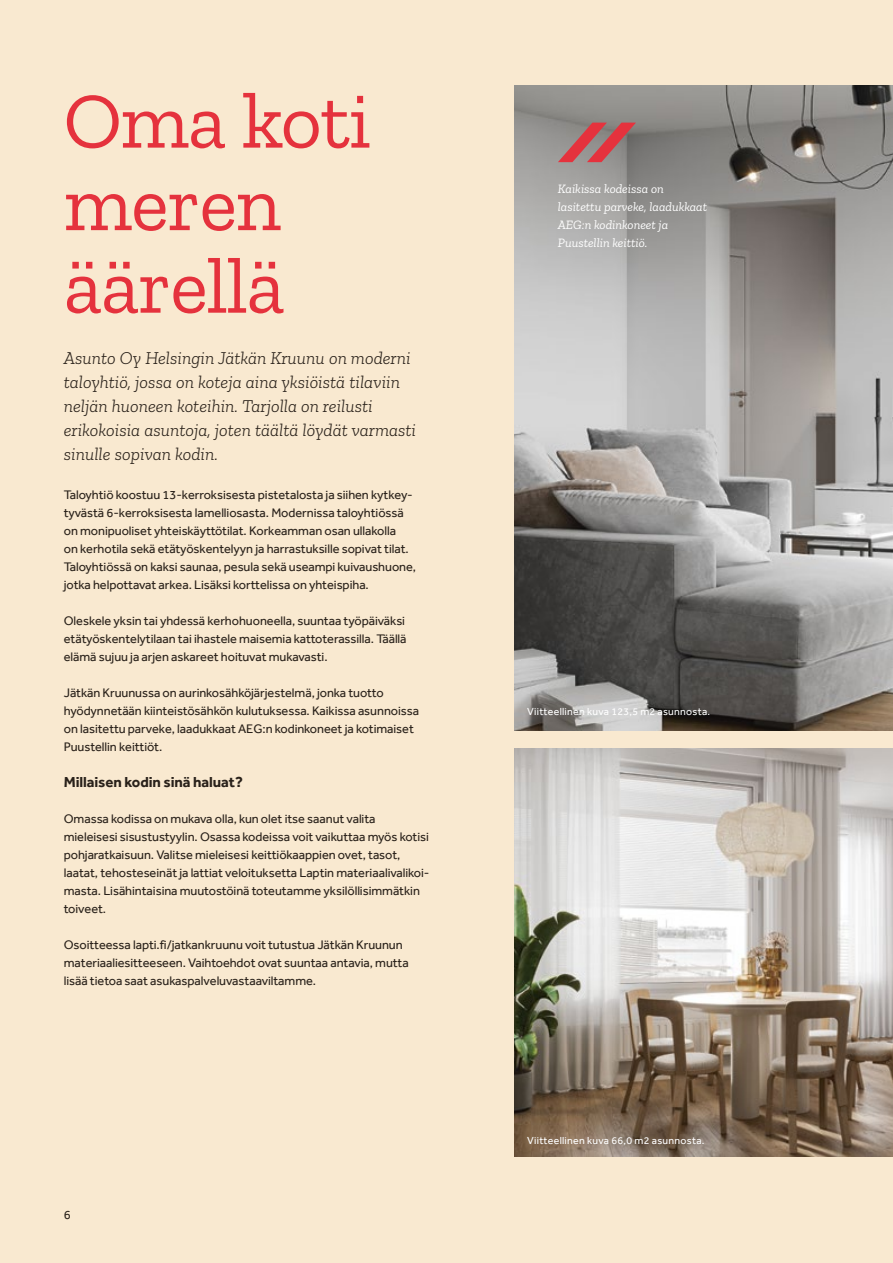
<style>
.page{position:relative;width:893px;height:1263px;background:#f9e9d0}
.page>*{position:absolute;margin:0;border:0;box-sizing:border-box;transform-origin:0 0}
.t1{font:79.5px/82.5px "Zilla Slab";letter-spacing:-.015em;color:#e5323d}
.t2{font:italic 300 18px/24px "Zilla Slab";color:#29211a}
.t3{font:700 15px "Effra";letter-spacing:-.005em;color:#29211a}
.t4{font:12.75px/18px "Effra";letter-spacing:-.005em;color:#29211a}
.t5{font:italic 12.75px/18px "Zilla Slab";color:#fff}
.t6{font:10.5px "Effra";letter-spacing:.025em;color:#fff}
</style>
<div class="page">
<img style="left:514px;top:748px;width:379px;height:409px">
<img style="left:514px;top:85px;width:379px;height:645px">
<svg style="left:558px;top:123px;width:78px;height:39px"></svg>
<h1 class="t1" style="left:64px;top:80px;width:309px">Oma koti meren äärellä</h1>
<h2 class="t2" style="left:64px;top:346px;width:354px">Asunto Oy Helsingin Jätkän Kruunu on moderni taloyhtiö, jossa on koteja aina yksiöistä tilaviin neljän huoneen koteihin. Tarjolla on reilusti erikokoisia asuntoja, joten täältä löydät varmasti sinulle sopivan kodin.</h2>
<p class="t4" style="left:64px;top:486px;width:354px">Taloyhtiö koostuu 13-kerroksisesta pistetalosta ja siihen kytkey&shy;tyvästä 6-kerroksisesta lamelliosasta. Modernissa taloyhtiössä on monipuoliset yhteiskäyttötilat. Korkeamman osan ullakolla<br>on kerhotila sekä etätyöskentelyyn ja harrastuksille sopivat tilat.<br>Taloyhtiössä on kaksi saunaa, pesula sekä useampi kuivaushuone, jotka helpottavat arkea. Lisäksi korttelissa on yhteispiha.</p>
<p class="t4" style="left:64px;top:612px;width:344px;text-align:justify">Oleskele yksin tai yhdessä kerhohuoneella, suuntaa työpäiväksi etätyöskentelytilaan tai ihastele maisemia kattoterassilla. Täällä elämä sujuu ja arjen askareet hoituvat mukavasti.</p>
<p class="t4" style="left:64px;top:684px;width:357px">Jätkän Kruunussa on aurinkosähköjärjestelmä, jonka tuotto hyödynnetään kiinteistösähkön kulutuksessa. Kaikissa asunnoissa on lasitettu parveke, laadukkaat AEG:n kodinkoneet ja kotimaiset Puustellin keittiöt.</p>
<p class="t3" style="left:64px;top:773px;width:181px">Millaisen kodin sinä haluat?</p>
<p class="t4" style="left:64px;top:810px;width:367px">Omassa kodissa on mukava olla, kun olet itse saanut valita mieleisesi sisustustyylin. Osassa kodeissa voit vaikuttaa myös kotisi pohjaratkaisuun. Valitse mieleisesi keittiökaappien ovet, tasot, laatat, tehosteseinät ja lattiat veloituksetta Laptin materiaalivalikoi&shy;masta. Lisähintaisina muutostöinä toteutamme yksilöllisimmätkin toiveet.</p>
<p class="t4" style="left:64px;top:936px;width:346px">Osoitteessa lapti.fi/jatkankruunu voit tutustua Jätkän Kruunun materiaaliesitteeseen. Vaihtoehdot ovat suuntaa antavia, mutta lisää tietoa saat asukaspalveluvastaaviltamme.</p>
<p class="t4" style="left:64px;top:1206px;width:8px">6</p>
<p class="t5" style="left:558px;top:180px;width:151px">Kaikissa kodeissa on lasitettu parveke, laadukkaat<br>AEG:n kodinkoneet ja<br>Puustellin keittiö.</p>
<p class="t6" style="left:527px;top:705px;width:184px">Viitteellinen kuva 123,5 m2 asunnosta.</p>
<p class="t6" style="left:527px;top:1134px;width:179px">Viitteellinen kuva 66,0 m2 asunnosta.</p>
</div>
